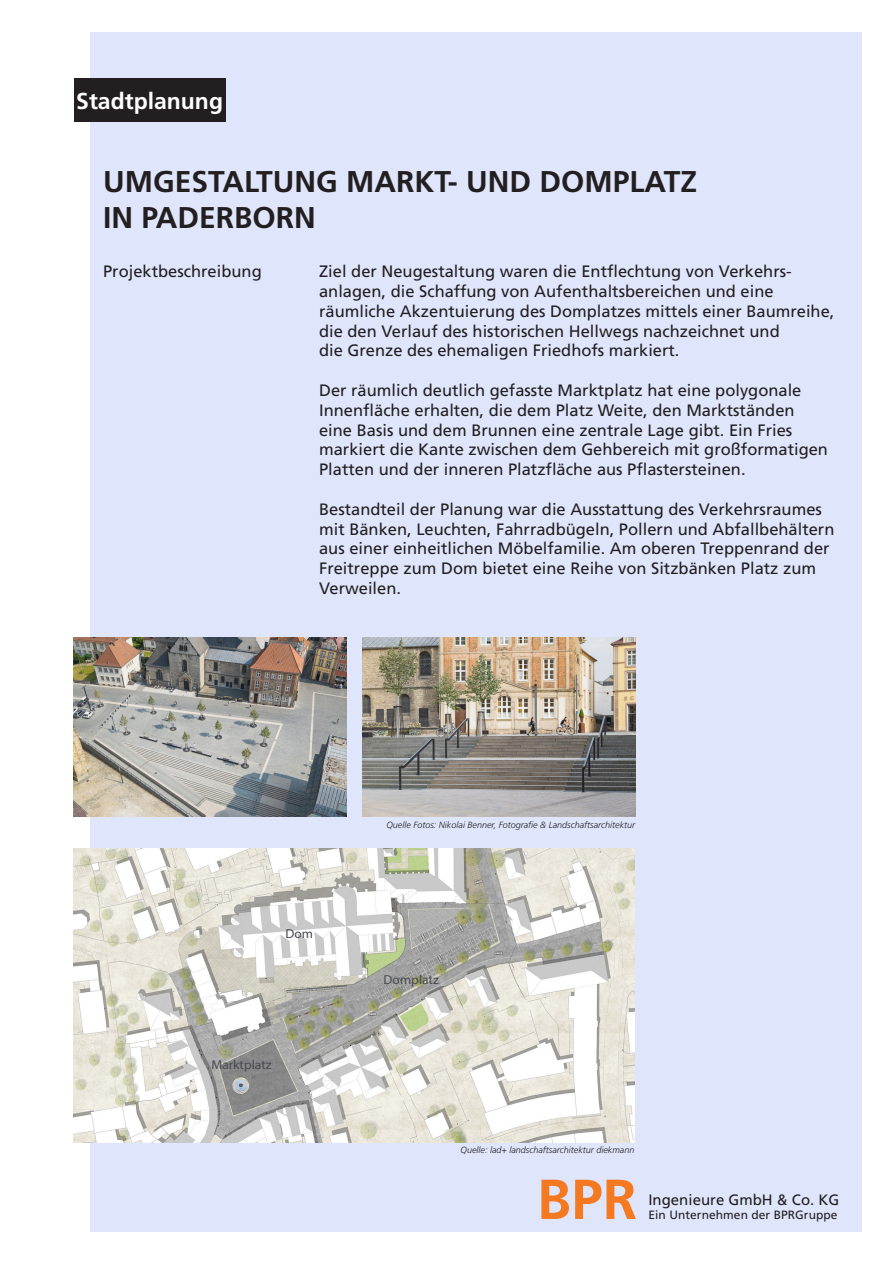
<style>
.page{position:relative;width:893px;height:1263px;background:#fff}
.page>*{position:absolute;margin:0;border:0;box-sizing:border-box;transform-origin:0 0}
.t1{font:700 56.25px "Frutiger LT Std";color:#f47921}
.t2{font:700 30px/36px "Frutiger LT Std";color:#231f20}
.t3{font:700 22.95px "Frutiger LT Std";color:#fff}
.t4{font:16.5px/19.8px "Frutiger LT Std";color:#231f20}
.t5{font:15px "Frutiger LT Std";color:#231f20}
.t6{font:12.9px "Myriad Pro";color:#484a50;scale:1.04 1}
.t7{font:12px "Frutiger LT Std";letter-spacing:.005em;color:#231f20}
.t8{font:italic 300 9px "Frutiger LT Pro";color:#231f20}
</style>
<div class="page">
<div style="left:90px;top:32px;width:771px;height:1200px;background:#dfe6fc"></div>
<img style="left:74px;top:637px;width:273px;height:180px">
<img style="left:362px;top:637px;width:273px;height:180px">
<img style="left:74px;top:849px;width:560px;height:293px">
<div style="left:74px;top:79px;width:151px;height:43px;background:#231f20"></div>
<p class="t3" style="left:76px;top:88px;width:148px">Stadtplanung</p>
<p class="t2" style="left:103px;top:163px;width:595px">UMGESTALTUNG MARKT- UND DOMPLATZ<br>IN PADERBORN</p>
<p class="t4" style="left:103px;top:262px;width:160px">Projektbeschreibung</p>
<p class="t4" style="left:319px;top:262px;width:517px">Ziel der Neugestaltung waren die Entflechtung von Verkehrs&shy;anlagen, die Schaffung von Aufenthaltsbereichen und eine räumliche Akzentuierung des Domplatzes mittels einer Baumreihe, die den Verlauf des historischen Hellwegs nachzeichnet und<br>die Grenze des ehemaligen Friedhofs markiert.</p>
<p class="t4" style="left:319px;top:380px;width:510px">Der räumlich deutlich gefasste Marktplatz hat eine polygonale Innenfläche erhalten, die dem Platz Weite, den Marktständen eine Basis und dem Brunnen eine zentrale Lage gibt. Ein Fries markiert die Kante zwischen dem Gehbereich mit großformatigen Platten und der inneren Platzfläche aus Pflastersteinen.</p>
<p class="t4" style="left:319px;top:499px;width:517px">Bestandteil der Planung war die Ausstattung des Verkehrsraumes mit Bänken, Leuchten, Fahrradbügeln, Pollern und Abfallbehältern aus einer einheitlichen Möbelfamilie. Am oberen Treppenrand der Freitreppe zum Dom bietet eine Reihe von Sitzbänken Platz zum</p>
<p class="t4" style="left:319px;top:578px;width:83px">Verweilen.</p>
<p class="t6" style="left:285px;top:925px;width:28px">Dom</p>
<p class="t6" style="left:211px;top:1057px;width:59px">Marktplatz</p>
<p class="t8" style="left:386px;top:819px;width:250px">Quelle Fotos: Nikolai Benner, Fotografie &amp; Landschaftsarchitektur</p>
<p class="t6" style="left:384px;top:971px;width:55px">Domplatz</p>
<p class="t8" style="left:461px;top:1145px;width:175px">Quelle: lad+ landschaftsarchitektur diekmann</p>
<p class="t1" style="left:537px;top:1166px;width:102px">BPR</p>
<p class="t5" style="left:648px;top:1191px;width:192px">Ingenieure GmbH &amp; Co. KG</p>
<p class="t7" style="left:648px;top:1208px;width:191px">Ein Unternehmen der BPRGruppe</p>
</div>
